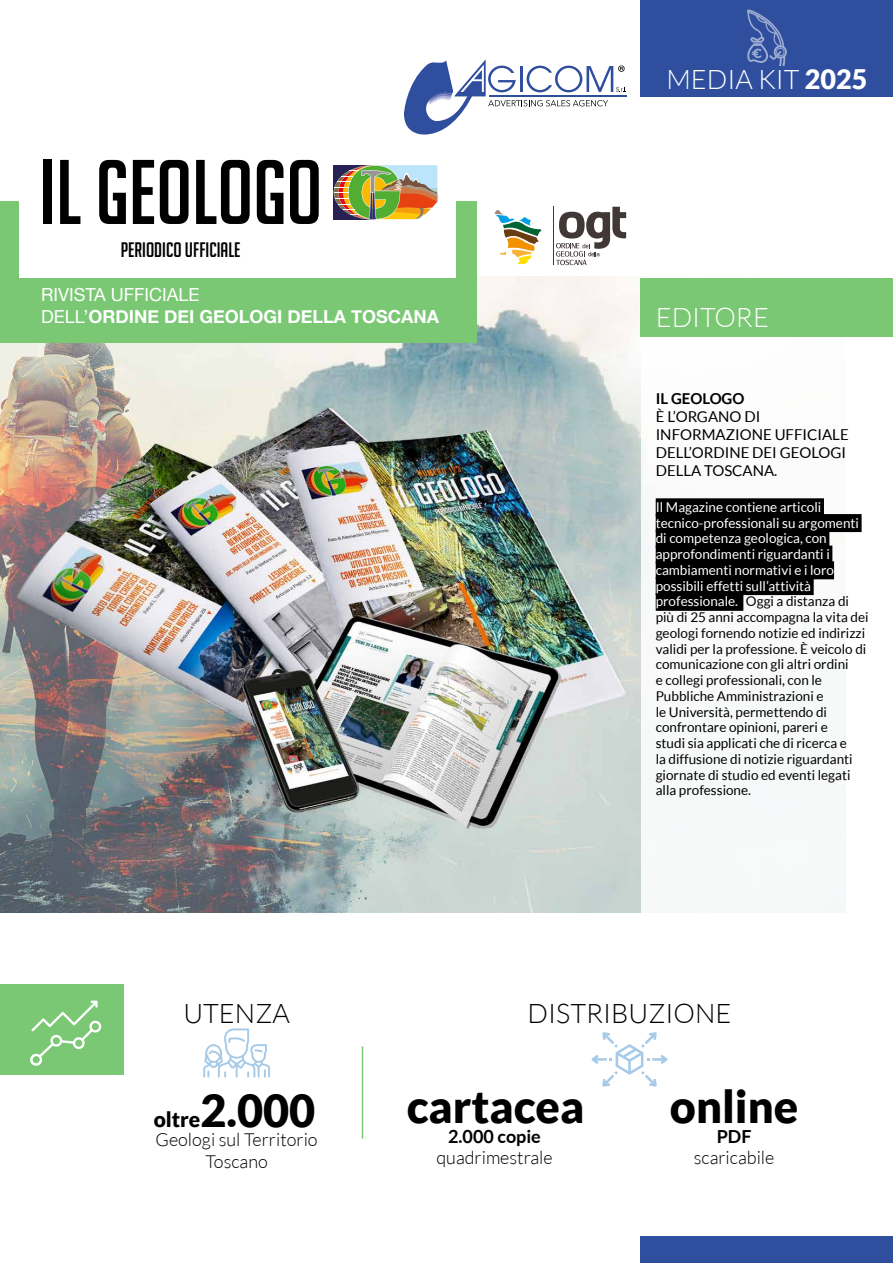
<style>
.page{position:relative;width:893px;height:1263px;background:#fff}
.page>*{position:absolute;margin:0;border:0;box-sizing:border-box;transform-origin:0 0}
.t1{font:89.25px "Big Noodle Titling";color:#000}
.t2{font:900 45px "Lato";color:#000}
.t3{font:300 27px "Lato";color:#000}
.t4{font:300 27px "Lato";color:#fff}
.t5{font:900 21px "Lato";color:#000}
.t6{font:20.4px "Big Noodle Titling";color:#000}
.t7{font:300 18px/21.6px "Lato";color:#000;text-align:center}
.t8{font:700 18px/21.6px "Helvetica Neue";color:#fff}
.t9{font:700 18px "Lato";color:#000}
.t10{font:15px/18px "Lato";color:#000}
.t11{font:700 15px "Lato";color:#000}
.t12{font:13.5px/15.8px "Lato";color:#000}
.s1{font-weight:400}
.s2{font-weight:900}
.s3{color:#fff}
.s4{font-size:45px}
</style>
<div class="page">
<img style="left:0;top:276px;width:651px;height:636px">
<div style="left:0;top:202px;width:476px;height:141px;background:#7ac874"></div>
<div style="left:19px;top:117px;width:437px;height:161px;background:#fff"></div>
<div style="left:641px;top:278px;width:252px;height:654px;background:#fff"></div>
<div style="left:641px;top:1236px;width:252px;height:27px;background:#2f4f9e"></div>
<div style="left:0;top:984px;width:123px;height:91px;background:#7ac874"></div>
<svg style="left:30px;top:1000px;width:72px;height:66px"></svg>
<div style="left:641px;top:278px;width:252px;height:59px;background:#7ac874"></div>
<div style="left:333px;top:165px;width:40px;height:54px;background:#272154"></div>
<img style="left:334px;top:165px;width:103px;height:55px">
<svg style="left:203px;top:1028px;width:67px;height:49px"></svg>
<svg style="left:591px;top:1032px;width:77px;height:54px"></svg>
<div style="left:656px;top:498px;width:168px;height:18px;background:#000"></div>
<div style="left:656px;top:514px;width:206px;height:18px;background:#000"></div>
<div style="left:656px;top:530px;width:173px;height:18px;background:#000"></div>
<div style="left:656px;top:546px;width:176px;height:18px;background:#000"></div>
<div style="left:656px;top:561px;width:178px;height:18px;background:#000"></div>
<div style="left:656px;top:577px;width:158px;height:18px;background:#000"></div>
<div style="left:656px;top:593px;width:87px;height:18px;background:#000"></div>
<hr style="left:362px;top:1046px;width:1px;height:92px;background:#7ac874">
<svg style="left:404px;top:59px;width:223px;height:76px"></svg>
<svg style="left:494px;top:210px;width:47px;height:54px"></svg>
<hr style="left:553px;top:207px;width:1px;height:58px;background:#413736">
<svg style="left:556px;top:207px;width:70px;height:58px"></svg>
<div style="left:641px;top:0;width:252px;height:97px;background:#2f4f9e"></div>
<svg style="left:747px;top:9px;width:40px;height:57px"></svg>
<h1 class="t1" style="left:40px;top:144px;width:284px">IL GEOLOGO</h1>
<h3 class="t6" style="left:121px;top:238px;width:121px">PERIODICO UFFICIALE</h3>
<h3 class="t8" style="left:41px;top:285px;width:400px"><span class="s1">RIVISTA UFFICIALE<br>DELL’</span>ORDINE DEI GEOLOGI DELLA TOSCANA</h3>
<h3 class="t3" style="left:183px;top:999px;width:108px">UTENZA</h3>
<h3 class="t4" style="left:666px;top:65px;width:203px">MEDIA KIT <span class="s2">2025</span></h3>
<h3 class="t4" style="left:656px;top:303px;width:115px">EDITORE</h3>
<p class="t11" style="left:656px;top:390px;width:90px">IL GEOLOGO</p>
<p class="t10" style="left:656px;top:408px;width:194px">È L’ORGANO DI<br>INFORMAZIONE UFFICIALE<br>DELL’ORDINE DEI GEOLOGI<br>DELLA TOSCANA.</p>
<p class="t12" style="left:656px;top:499px;width:214px"><span class="s3">Il Magazine contiene articoli tecnico-professionali su argomenti di competenza geologica, con approfondimenti riguardanti i cambiamenti normativi e i loro possibili effetti sull’attività professionale.</span> Oggi a distanza di più di 25 anni accompagna la vita dei geologi fornendo notizie ed indirizzi validi per la professione. È veicolo di comunicazione con gli altri ordini<br>e collegi professionali, con le Pubbliche Amministrazioni e<br>le Università, permettendo di confrontare opinioni, pareri e<br>studi sia applicati che di ricerca e<br>la diffusione di notizie riguardanti giornate di studio ed eventi legati alla professione.</p>
<h3 class="t3" style="left:528px;top:999px;width:205px">DISTRIBUZIONE</h3>
<h3 class="t5" style="left:154px;top:1106px;width:163px">oltre<span class="s4">2.000</span></h3>
<h3 class="t7" style="left:156px;top:1129px;width:164px">Geologi sul Territorio<br>Toscano</h3>
<h2 class="t2" style="left:407px;top:1080px;width:179px">cartacea</h2>
<h3 class="t9" style="left:448px;top:1126px;width:94px">2.000 copie</h3>
<h3 class="t7" style="left:436px;top:1147px;width:118px">quadrimestrale</h3>
<h2 class="t2" style="left:670px;top:1080px;width:130px">online</h2>
<h3 class="t9" style="left:717px;top:1126px;width:36px">PDF</h3>
<h3 class="t7" style="left:694px;top:1147px;width:82px">scaricabile</h3>
</div>
